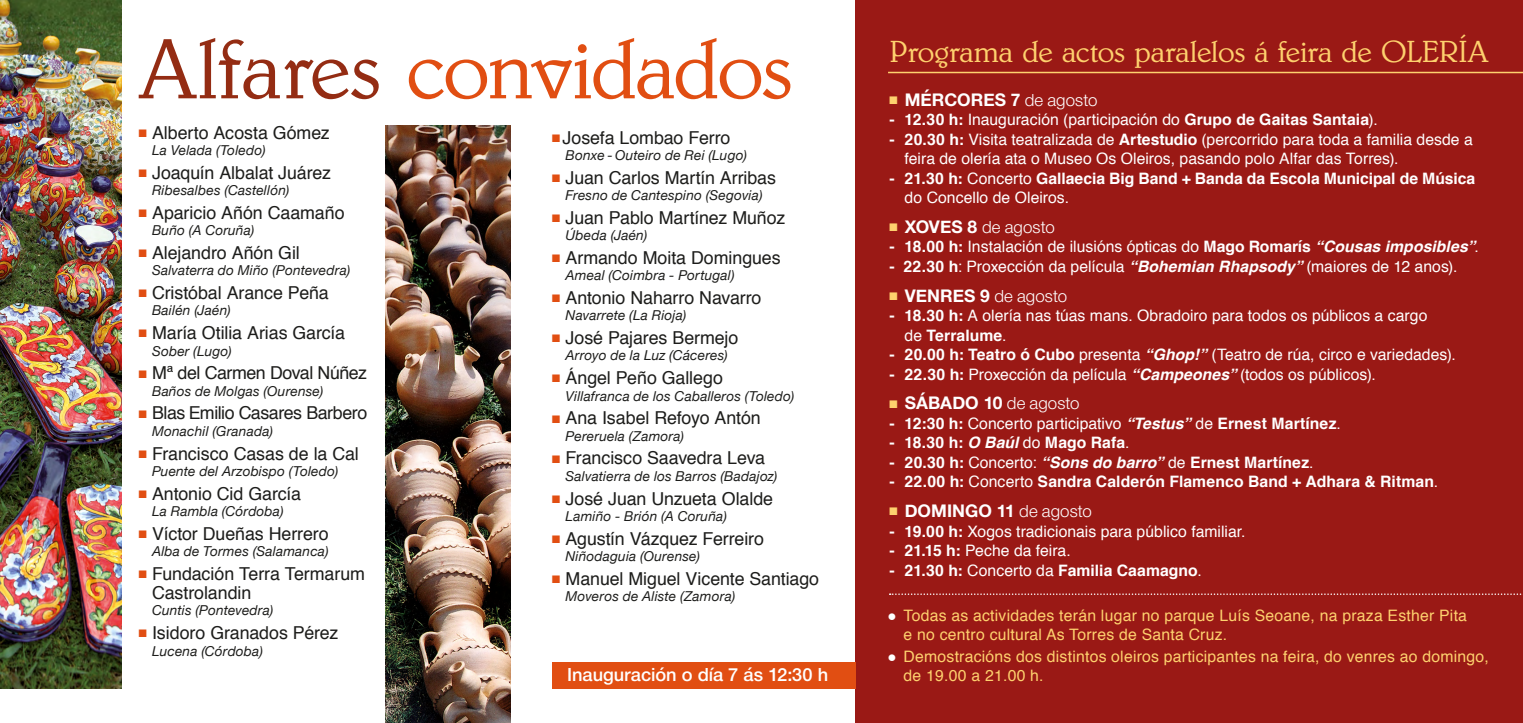
<style>
.page{position:relative;width:1523px;height:723px;background:#fff}
.page>*{position:absolute;margin:0;border:0;box-sizing:border-box;transform-origin:0 0}
.t1{font:88.8px "Blwe";letter-spacing:-.02em;color:#e14e12}
.t2{font:31.8px "Blwe";letter-spacing:-.015em;color:#fed16e}
.t3{font:19.5px "NH65";color:#fff}
.t4{font:18px "NH45";letter-spacing:.005em;color:#fff}
.t5{font:17.85px/19.4px "Helvetica";letter-spacing:-.005em;color:#1d1d1b}
.t6{font:17.85px "Helvetica";letter-spacing:-.025em;color:#1d1d1b}
.t7{font:700 17.4px "Helvetica Neue";color:#fff}
.t8{font:15.75px/19.5px "Helvetica";color:#fff}
.t9{font:700 15.75px/19.5px "Helvetica";letter-spacing:.005em;color:#fff}
.t10{font:15.75px/18.9px "Helvetica";letter-spacing:.015em;color:#fed16e}
.t11{font:italic 13.65px "Helvetica Neue";letter-spacing:.015em;color:#1d1d1b}
.s1{color:#942c13}
.s2{font-family:"Monotype Sorts";font-size:10.35px;color:#e14e12}
.s3{font-family:"Monotype Sorts";font-weight:400;font-size:10.5px;color:#fed16e}
.s4{font-family:"NH45";font-weight:400;font-size:18px}
.s5{font-weight:700}
.s6{font-weight:400}
.s7{font-family:"Monotype Sorts";font-size:10.5px;color:#fed16e}
.s8{font-family:"Helvetica Neue";font-weight:700;font-size:17.4px}
.s9{font-weight:700;font-style:italic}
.s10{font-style:italic}
.s11{font-family:"Monotype Sorts";font-size:9px;color:#fff}
</style>
<div class="page">
<div style="left:855px;top:0;width:667px;height:723px;background:#9a1915"></div>
<div style="left:552px;top:662px;width:303px;height:26px;background:#e14e12"></div>
<img style="left:385px;top:125px;width:125px;height:598px">
<img style="left:0;top:0;width:121px;height:689px">
<hr style="left:888px;top:72px;width:634px;height:1px;background:#fed16e">
<svg style="left:889px;top:593px;width:634px;height:2px"></svg>
<h1 class="t1" style="left:139px;top:10px;width:655px"><span class="s1">Alfares</span> convidados</h1>
<p class="t5" style="left:552px;top:128px;width:180px"><span class="s2">N</span> Josefa Lombao Ferro</p>
<p class="t11" style="left:565px;top:145px;width:183px">Bonxe - Outeiro de Rei (Lugo)</p>
<p class="t5" style="left:552px;top:168px;width:225px"><span class="s2">N</span> Juan Carlos Martín Arribas</p>
<p class="t11" style="left:565px;top:185px;width:198px">Fresno de Cantespino (Segovia)</p>
<p class="t5" style="left:552px;top:208px;width:235px"><span class="s2">N</span> Juan Pablo Martínez Muñoz</p>
<p class="t11" style="left:565px;top:225px;width:83px">Úbeda (Jaén)</p>
<p class="t5" style="left:552px;top:248px;width:230px"><span class="s2">N</span> Armando Moita Domingues</p>
<p class="t11" style="left:565px;top:265px;width:171px">Ameal (Coimbra - Portugal)</p>
<p class="t5" style="left:552px;top:289px;width:211px"><span class="s2">N</span> Antonio Naharro Navarro</p>
<p class="t11" style="left:565px;top:306px;width:122px">Navarrete (La Rioja)</p>
<p class="t5" style="left:552px;top:329px;width:188px"><span class="s2">N</span> José Pajares Bermejo</p>
<p class="t11" style="left:565px;top:346px;width:164px">Arroyo de la Luz (Cáceres)</p>
<p class="t5" style="left:552px;top:369px;width:172px"><span class="s2">N</span> Ángel Peño Gallego</p>
<p class="t11" style="left:565px;top:386px;width:230px">Villafranca de los Caballeros (Toledo)</p>
<p class="t5" style="left:552px;top:409px;width:210px"><span class="s2">N</span> Ana Isabel Refoyo Antón</p>
<p class="t11" style="left:565px;top:426px;width:120px">Pereruela (Zamora)</p>
<p class="t5" style="left:552px;top:449px;width:214px"><span class="s2">N</span> Francisco Saavedra Leva</p>
<p class="t11" style="left:565px;top:466px;width:213px">Salvatierra de los Barros (Badajoz)</p>
<p class="t5" style="left:552px;top:489px;width:222px"><span class="s2">N</span> José Juan Unzueta Olalde</p>
<p class="t11" style="left:565px;top:506px;width:163px">Lamiño - Brión (A Coruña)</p>
<p class="t5" style="left:552px;top:529px;width:213px"><span class="s2">N</span> Agustín Vázquez Ferreiro</p>
<p class="t11" style="left:565px;top:546px;width:136px">Niñodaguia (Ourense)</p>
<p class="t5" style="left:552px;top:569px;width:268px"><span class="s2">N</span> Manuel Miguel Vicente Santiago</p>
<p class="t11" style="left:565px;top:586px;width:171px">Moveros de Aliste (Zamora)</p>
<p class="t5" style="left:139px;top:123px;width:193px"><span class="s2">N</span> Alberto Acosta Gómez</p>
<p class="t11" style="left:152px;top:140px;width:115px">La Velada (Toledo)</p>
<p class="t5" style="left:139px;top:163px;width:194px"><span class="s2">N</span> Joaquín Albalat Juárez</p>
<p class="t11" style="left:152px;top:180px;width:139px">Ribesalbes (Castellón)</p>
<p class="t5" style="left:139px;top:203px;width:207px"><span class="s2">N</span> Aparicio Añón Caamaño</p>
<p class="t11" style="left:152px;top:220px;width:104px">Buño (A Coruña)</p>
<p class="t5" style="left:139px;top:244px;width:163px"><span class="s2">N</span> Alejandro Añón Gil</p>
<p class="t11" style="left:152px;top:261px;width:200px">Salvaterra do Miño (Pontevedra)</p>
<p class="t5" style="left:139px;top:284px;width:192px"><span class="s2">N</span> Cristóbal Arance Peña</p>
<p class="t11" style="left:152px;top:301px;width:80px">Bailén (Jaén)</p>
<p class="t5" style="left:139px;top:324px;width:208px"><span class="s2">N</span> María Otilia Arias García</p>
<p class="t11" style="left:152px;top:341px;width:81px">Sober (Lugo)</p>
<p class="t6" style="left:139px;top:359px;width:230px"><span class="s2">N</span> Mª del Carmen Doval Núñez</p>
<p class="t11" style="left:152px;top:381px;width:173px">Baños de Molgas (Ourense)</p>
<p class="t6" style="left:139px;top:399px;width:230px"><span class="s2">N</span> Blas Emilio Casares Barbero</p>
<p class="t11" style="left:152px;top:421px;width:122px">Monachil (Granada)</p>
<p class="t5" style="left:139px;top:444px;width:222px"><span class="s2">N</span> Francisco Casas de la Cal</p>
<p class="t11" style="left:152px;top:461px;width:188px">Puente del Arzobispo (Toledo)</p>
<p class="t5" style="left:139px;top:484px;width:164px"><span class="s2">N</span> Antonio Cid García</p>
<p class="t11" style="left:152px;top:501px;width:133px">La Rambla (Córdoba)</p>
<p class="t5" style="left:139px;top:524px;width:191px"><span class="s2">N</span> Víctor Dueñas Herrero</p>
<p class="t11" style="left:152px;top:541px;width:178px">Alba de Tormes (Salamanca)</p>
<p class="t5" style="left:152px;top:564px;width:214px;text-indent:-13px"><span class="s2">N</span> Fundación Terra Termarum<br>Castrolandin</p>
<p class="t11" style="left:152px;top:601px;width:123px">Cuntis (Pontevedra)</p>
<p class="t5" style="left:139px;top:624px;width:201px"><span class="s2">N</span> Isidoro Granados Pérez</p>
<p class="t11" style="left:152px;top:641px;width:112px">Lucena (Córdoba)</p>
<p class="t3" style="left:567px;top:662px;width:262px">Inauguración o día 7 ás 12:30 h</p>
<h2 class="t2" style="left:889px;top:30px;width:600px">Programa de actos paralelos á feira de OLERÍA</h2>
<p class="t7" style="left:889px;top:86px;width:209px"><span class="s3">N</span> MÉRCORES 7 <span class="s4">de agosto</span></p>
<p class="t8" style="left:889px;top:110px;width:489px"><span class="s5">- 12.30 h:</span> Inauguración (participación do <span class="s5">Grupo de Gaitas Santaia</span>).</p>
<p class="t8" style="left:904px;top:130px;width:569px;text-indent:-15px"><span class="s5">- 20.30 h:</span> Visita teatralizada de <span class="s5">Artestudio</span> (percorrido para toda a familia desde a feira de olería ata o Museo Os Oleiros, pasando polo Alfar das Torres).</p>
<p class="t9" style="left:904px;top:169px;width:572px;text-indent:-15px">- 21.30 h: <span class="s6">Concerto</span> Gallaecia Big Band + Banda da Escola Municipal de Música <span class="s6">do Concello de Oleiros.</span></p>
<p class="t4" style="left:889px;top:215px;width:167px"><span class="s7">N</span> <span class="s8">XOVES 8</span> de agosto</p>
<p class="t8" style="left:889px;top:238px;width:590px"><span class="s5">- 18.00 h:</span> Instalación de ilusións ópticas do <span class="s5">Mago Romarís</span> <span class="s9">“Cousas imposibles”</span>.</p>
<p class="t8" style="left:889px;top:257px;width:569px"><span class="s5">- 22.30 h</span>: Proxección da película <span class="s9">“Bohemian Rhapsody”</span> (maiores de 12 anos).</p>
<p class="t4" style="left:889px;top:284px;width:179px"><span class="s7">N</span> <span class="s8">VENRES 9</span> de agosto</p>
<p class="t8" style="left:904px;top:306px;width:524px;text-indent:-15px"><span class="s5">- 18.30 h:</span> A olería nas túas mans. Obradoiro para todos os públicos a cargo de <span class="s5">Terralume</span>.</p>
<p class="t8" style="left:889px;top:345px;width:567px"><span class="s5">- 20.00 h: Teatro ó Cubo</span> presenta <span class="s9">“Ghop!”</span> (Teatro de rúa, circo e variedades).</p>
<p class="t8" style="left:889px;top:365px;width:488px"><span class="s5">- 22.30 h:</span> Proxección da película <span class="s9">“Campeones”</span> (todos os públicos).</p>
<p class="t7" style="left:889px;top:390px;width:191px"><span class="s3">N</span> SÁBADO 10 <span class="s4">de agosto</span></p>
<p class="t8" style="left:889px;top:414px;width:453px"><span class="s5">- 12:30 h:</span> Concerto participativo <span class="s9">“Testus”</span> de <span class="s5">Ernest Martínez</span>.</p>
<p class="t9" style="left:889px;top:433px;width:241px">- 18.30 h: <span class="s10">O Baúl</span> <span class="s6">do</span> Mago Rafa<span class="s6">.</span></p>
<p class="t9" style="left:889px;top:453px;width:425px">- 20.30 h: <span class="s6">Concerto:</span> <span class="s10">“Sons do barro”</span> <span class="s6">de</span> Ernest Martínez<span class="s6">.</span></p>
<p class="t9" style="left:889px;top:472px;width:550px">- 22.00 h: <span class="s6">Concerto</span> Sandra Calderón Flamenco Band + Adhara &amp; Ritman<span class="s6">.</span></p>
<p class="t7" style="left:889px;top:497px;width:204px"><span class="s3">N</span> DOMINGO 11 <span class="s4">de agosto</span></p>
<p class="t8" style="left:889px;top:522px;width:357px"><span class="s5">- 19.00 h:</span> Xogos tradicionais para público familiar.</p>
<p class="t8" style="left:889px;top:541px;width:183px"><span class="s5">- 21.15 h:</span> Peche da feira.</p>
<p class="t9" style="left:889px;top:561px;width:313px">- 21.30 h: <span class="s6">Concerto da</span> Familia Caamagno<span class="s6">.</span></p>
<p class="t10" style="left:903px;top:606px;width:565px;text-indent:-15px"><span class="s11">L</span> Todas as actividades terán lugar no parque Luís Seoane, na praza Esther Pita e no centro cultural As Torres de Santa Cruz.</p>
<p class="t10" style="left:903px;top:648px;width:586px;text-indent:-15px"><span class="s11">L</span> Demostracións dos distintos oleiros participantes na feira, do venres ao domingo, de 19.00 a 21.00 h.</p>
</div>
